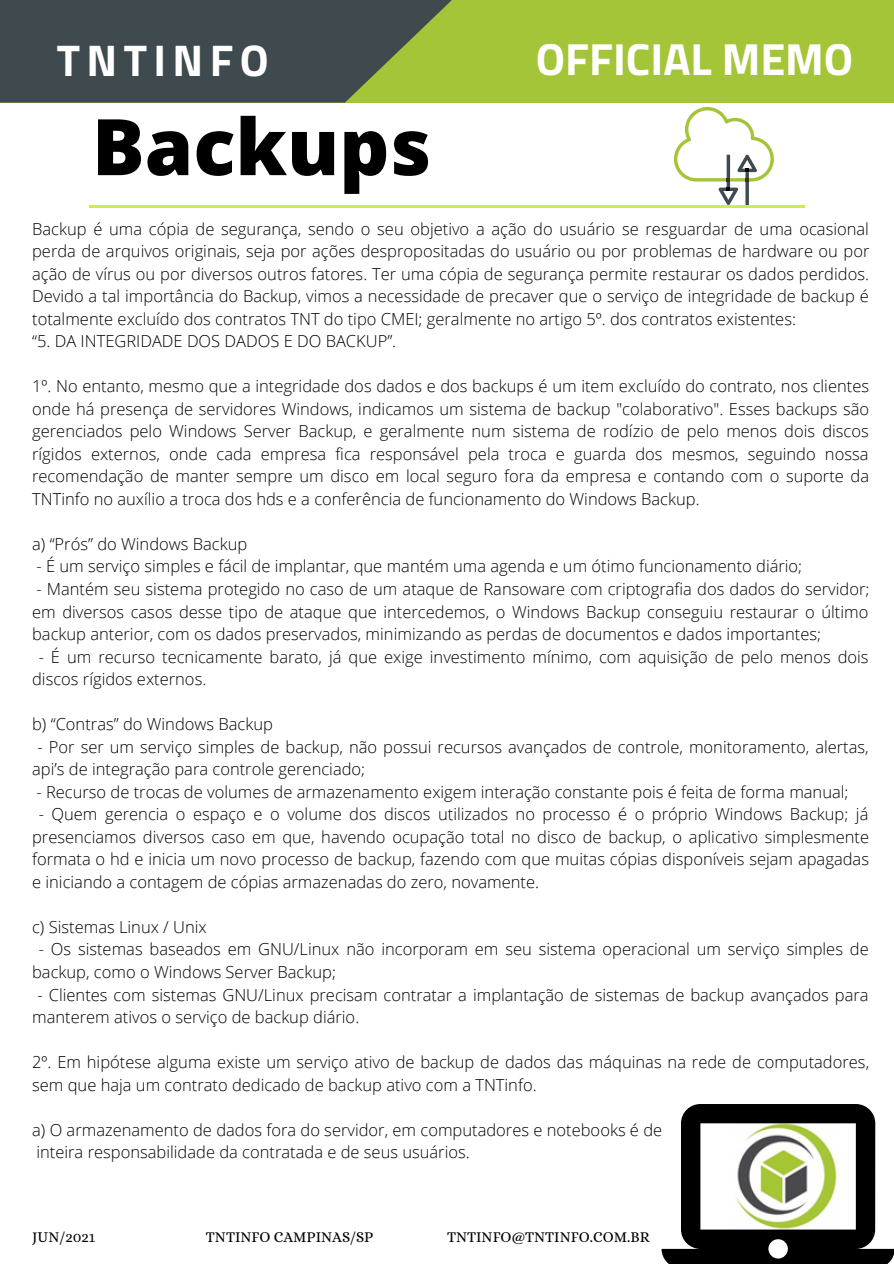
<style>
.page{position:relative;width:894px;height:1264px;background:#fff}
.page>*{position:absolute;margin:0;border:0;box-sizing:border-box;transform-origin:0 0}
.t1{font:800 78px "Open Sans";color:#000}
.t2{font:700 45px "Titillium Web";color:#fff}
.t3{font:700 44.4px "Titillium Web";letter-spacing:.145em;color:#fff}
.t4{font:300 16.5px/22.5px "Open Sans";color:#000}
.t5{font:15px "Alice";color:#000}
</style>
<div class="page">
<div style="left:0;top:0;width:893px;height:103px;background:#a4c538"></div>
<hr style="left:89px;top:205px;width:715px;height:2px;background:#c8ef4f">
<svg style="left:0;top:0;width:452px;height:103px;background:#4b594a"></svg>
<svg style="left:661px;top:1104px;width:232px;height:159px"></svg>
<svg style="left:674px;top:107px;width:99px;height:98px"></svg>
<p class="t3" style="left:57px;top:25px;width:213px">TNTINFO</p>
<p class="t2" style="left:535px;top:24px;width:319px">OFFICIAL MEMO</p>
<p class="t1" style="left:92px;top:92px;width:340px">Backups</p>
<p class="t4" style="left:32px;top:217px;width:838px;text-align:justify">Backup é uma cópia de segurança, sendo o seu objetivo a ação do usuário se resguardar de uma ocasional perda de arquivos originais, seja por ações despropositadas do usuário ou por problemas de hardware ou por ação de vírus ou por diversos outros fatores. Ter uma cópia de segurança permite restaurar os dados perdidos.<br>Devido a tal importância do Backup, vimos a necessidade de precaver que o serviço de integridade de backup é totalmente excluído dos contratos TNT do tipo CMEI; geralmente no artigo 5º. dos contratos existentes:</p>
<p class="t4" style="left:32px;top:329px;width:365px">“5. DA INTEGRIDADE DOS DADOS E DO BACKUP”.</p>
<p class="t4" style="left:32px;top:374px;width:838px;text-align:justify">1º. No entanto, mesmo que a integridade dos dados e dos backups é um item excluído do contrato, nos clientes onde há presença de servidores Windows, indicamos um sistema de backup "colaborativo". Esses backups são gerenciados pelo Windows Server Backup, e geralmente num sistema de rodízio de pelo menos dois discos rígidos externos, onde cada empresa fica responsável pela troca e guarda dos mesmos, seguindo nossa recomendação de manter sempre um disco em local seguro fora da empresa e contando com o suporte da TNTinfo no auxílio a troca dos hds e a conferência de funcionamento do Windows Backup.</p>
<p class="t4" style="left:32px;top:532px;width:216px">a) “Prós” do Windows Backup</p>
<p class="t4" style="left:36px;top:555px;width:767px">- É um serviço simples e fácil de implantar, que mantém uma agenda e um ótimo funcionamento diário;</p>
<p class="t4" style="left:32px;top:577px;width:838px;text-align:justify">- Mantém seu sistema protegido no caso de um ataque de Ransoware com criptografia dos dados do servidor; em diversos casos desse tipo de ataque que intercedemos, o Windows Backup conseguiu restaurar o último backup anterior, com os dados preservados, minimizando as perdas de documentos e dados importantes;</p>
<p class="t4" style="left:32px;top:645px;width:837px;text-indent:7px">- É um recurso tecnicamente barato, já que exige investimento mínimo, com aquisição de pelo menos dois discos rígidos externos.</p>
<p class="t4" style="left:32px;top:712px;width:242px">b) “Contras” do Windows Backup</p>
<p class="t4" style="left:32px;top:735px;width:837px;text-indent:5px">- Por ser um serviço simples de backup, não possui recursos avançados de controle, monitoramento, alertas, api’s de integração para controle gerenciado;</p>
<p class="t4" style="left:36px;top:780px;width:813px">- Recurso de trocas de volumes de armazenamento exigem interação constante pois é feita de forma manual;</p>
<p class="t4" style="left:32px;top:802px;width:838px;text-align:justify;text-indent:7px">- Quem gerencia o espaço e o volume dos discos utilizados no processo é o próprio Windows Backup; já presenciamos diversos caso em que, havendo ocupação total no disco de backup, o aplicativo simplesmente formata o hd e inicia um novo processo de backup, fazendo com que muitas cópias disponíveis sejam apagadas e iniciando a contagem de cópias armazenadas do zero, novamente.</p>
<p class="t4" style="left:32px;top:915px;width:176px">c) Sistemas Linux / Unix</p>
<p class="t4" style="left:32px;top:937px;width:837px;text-indent:7px">- Os sistemas baseados em GNU/Linux não incorporam em seu sistema operacional um serviço simples de backup, como o Windows Server Backup;</p>
<p class="t4" style="left:32px;top:982px;width:837px;text-indent:5px">- Clientes com sistemas GNU/Linux precisam contratar a implantação de sistemas de backup avançados para manterem ativos o serviço de backup diário.</p>
<p class="t4" style="left:32px;top:1050px;width:838px">2º. Em hipótese alguma existe um serviço ativo de backup de dados das máquinas na rede de computadores, sem que haja um contrato dedicado de backup ativo com a TNTinfo.</p>
<p class="t4" style="left:32px;top:1117px;width:631px">a) O armazenamento de dados fora do servidor, em computadores e notebooks é de</p>
<p class="t4" style="left:36px;top:1140px;width:434px">inteira responsabilidade da contratada e de seus usuários.</p>
<p class="t5" style="left:32px;top:1228px;width:65px">JUN/2021</p>
<p class="t5" style="left:206px;top:1228px;width:169px">TNTINFO CAMPINAS/SP</p>
<p class="t5" style="left:447px;top:1228px;width:204px">TNTINFO@TNTINFO.COM.BR</p>
</div>
